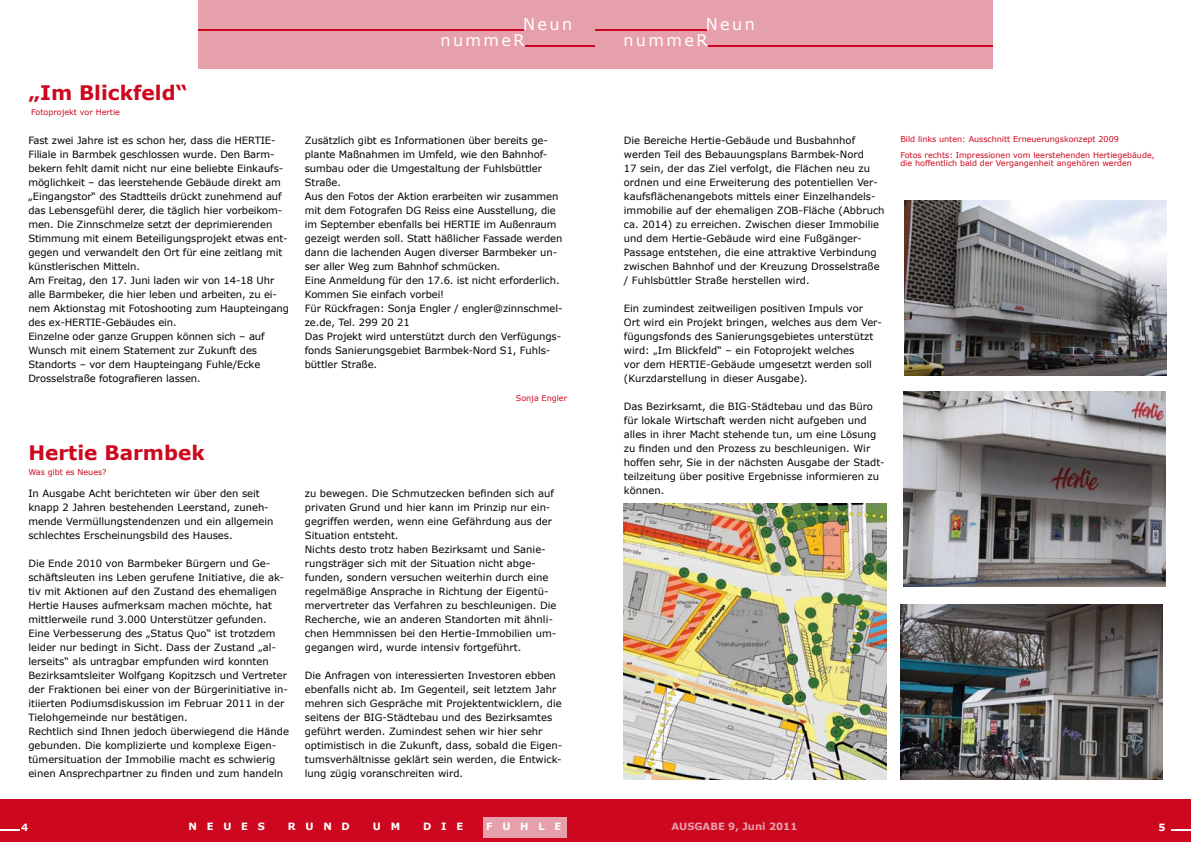
<style>
.page{position:relative;width:1191px;height:842px;background:#fff}
.page>*{position:absolute;margin:0;border:0;box-sizing:border-box;transform-origin:0 0}
.t1{font:700 20px "Verdana";color:#cd071e}
.t2{font:16px/16.1px "Verdana";letter-spacing:.15em;color:#fff}
.t3{font:10px/14px "Verdana";color:#000}
.t4{font:700 10px "Verdana";letter-spacing:.975em;color:#fff}
.t5{font:700 10px "Verdana";color:#e6a0ac}
.t6{font:8px/16px "Verdana";color:#cd071e}
.t7{font:8px "Verdana";color:#cb0a1f}
</style>
<div class="page">
<div style="left:0;top:799px;width:595px;height:43px;background:#cd071e"></div>
<div style="left:198px;top:0;width:397px;height:68px;background:#e6a0ac"></div>
<hr style="left:198px;top:29px;width:326px;height:1px;background:#cd071e">
<hr style="left:525px;top:45px;width:70px;height:1px;background:#cd071e">
<svg style="left:0;top:829px;width:19px;height:2px"></svg>
<div style="left:484px;top:817px;width:83px;height:20px;background:#e6a0ac"></div>
<div style="left:595px;top:0;width:397px;height:68px;background:#e6a0ac"></div>
<hr style="left:595px;top:29px;width:112px;height:1px;background:#cd071e">
<hr style="left:707px;top:45px;width:285px;height:1px;background:#cd071e">
<div style="left:595px;top:799px;width:596px;height:43px;background:#cd071e"></div>
<svg style="left:1171px;top:830px;width:20px;height:1px"></svg>
<img style="left:624px;top:504px;width:262px;height:276px">
<img style="left:904px;top:200px;width:262px;height:176px">
<img style="left:903px;top:392px;width:263px;height:194px">
<img style="left:900px;top:604px;width:262px;height:176px">
<h2 class="t2" style="left:440px;top:16px;width:133px;text-indent:83px">Neun nummeR</h2>
<h1 class="t1" style="left:28px;top:80px;width:161px">„Im Blickfeld“</h1>
<p class="t7" style="left:31px;top:107px;width:90px">Fotoprojekt vor Hertie</p>
<p class="t3" style="left:28px;top:133px;width:262px">Fast zwei Jahre ist es schon her, dass die HERTIE-Filiale in Barmbek geschlossen wurde. Den Barm&shy;bekern fehlt damit nicht nur eine beliebte Einkaufs&shy;möglichkeit – das leerstehende Gebäude direkt am „Eingangstor“ des Stadtteils drückt zunehmend auf das Lebensgefühl derer, die täglich hier vorbeikom&shy;men. Die Zinnschmelze setzt der deprimierenden Stimmung mit einem Beteiligungsprojekt etwas ent&shy;gegen und verwandelt den Ort für eine zeitlang mit künstlerischen Mitteln.<br>Am Freitag, den 17. Juni laden wir von 14-18 Uhr alle Barmbeker, die hier leben und arbeiten, zu ei&shy;nem Aktionstag mit Fotoshooting zum Haupteingang des ex-HERTIE-Gebäudes ein.<br>Einzelne oder ganze Gruppen können sich – auf Wunsch mit einem Statement zur Zukunft des Standorts – vor dem Haupteingang Fuhle/Ecke Drosselstraße fotografieren lassen.</p>
<p class="t3" style="left:305px;top:133px;width:259px">Zusätzlich gibt es Informationen über bereits ge&shy;plante Maßnahmen im Umfeld, wie den Bahnhof&shy;sumbau oder die Umgestaltung der Fuhlsbüttler Straße.<br>Aus den Fotos der Aktion erarbeiten wir zusammen mit dem Fotografen DG Reiss eine Ausstellung, die im September ebenfalls bei HERTIE im Außenraum gezeigt werden soll. Statt häßlicher Fassade werden dann die lachenden Augen diverser Barmbeker un&shy;ser aller Weg zum Bahnhof schmücken.<br>Eine Anmeldung für den 17.6. ist nicht erforderlich.<br>Kommen Sie einfach vorbei!<br>Für Rückfragen: Sonja Engler / engler@zinnschmel&shy;ze.de, Tel. 299 20 21<br>Das Projekt wird unterstützt durch den Verfügungs&shy;fonds Sanierungsgebiet Barmbek-Nord S1, Fuhls&shy;büttler Straße.</p>
<p class="t6" style="left:516px;top:389px;width:53px">Sonja Engler</p>
<h1 class="t1" style="left:28px;top:440px;width:178px">Hertie Barmbek</h1>
<p class="t7" style="left:28px;top:467px;width:80px">Was gibt es Neues?</p>
<p class="t3" style="left:28px;top:486px;width:247px">In Ausgabe Acht berichteten wir über den seit knapp 2 Jahren bestehenden Leerstand, zuneh&shy;mende Vermüllungstendenzen und ein allgemein schlechtes Erscheinungsbild des Hauses.</p>
<p class="t3" style="left:28px;top:556px;width:262px">Die Ende 2010 von Barmbeker Bürgern und Ge&shy;schäftsleuten ins Leben gerufene Initiative, die ak&shy;tiv mit Aktionen auf den Zustand des ehemaligen Hertie Hauses aufmerksam machen möchte, hat mittlerweile rund 3.000 Unterstützer gefunden.<br>Eine Verbesserung des „Status Quo“ ist trotzdem leider nur bedingt in Sicht. Dass der Zustand „al&shy;lerseits“ als untragbar empfunden wird konnten Bezirksamtsleiter Wolfgang Kopitzsch und Vertreter der Fraktionen bei einer von der Bürgerinitiative in&shy;itiierten Podiumsdiskussion im Februar 2011 in der Tielohgemeinde nur bestätigen.<br>Rechtlich sind Ihnen jedoch überwiegend die Hände gebunden. Die komplizierte und komplexe Eigen&shy;tümersituation der Immobilie macht es schwierig einen Ansprechpartner zu finden und zum handeln</p>
<p class="t3" style="left:305px;top:486px;width:253px">zu bewegen. Die Schmutzecken befinden sich auf privaten Grund und hier kann im Prinzip nur ein&shy;gegriffen werden, wenn eine Gefährdung aus der Situation entsteht.<br>Nichts desto trotz haben Bezirksamt und Sanie&shy;rungsträger sich mit der Situation nicht abge&shy;funden, sondern versuchen weiterhin durch eine regelmäßige Ansprache in Richtung der Eigentü&shy;mervertreter das Verfahren zu beschleunigen. Die Recherche, wie an anderen Standorten mit ähnli&shy;chen Hemmnissen bei den Hertie-Immobilien um&shy;gegangen wird, wurde intensiv fortgeführt.</p>
<p class="t3" style="left:305px;top:668px;width:259px">Die Anfragen von interessierten Investoren ebben ebenfalls nicht ab. Im Gegenteil, seit letztem Jahr mehren sich Gespräche mit Projektentwicklern, die seitens der BIG-Städtebau und des Bezirksamtes geführt werden. Zumindest sehen wir hier sehr optimistisch in die Zukunft, dass, sobald die Eigen&shy;tumsverhältnisse geklärt sein werden, die Entwick&shy;lung zügig voranschreiten wird.</p>
<p class="t4" style="left:21px;top:821px;width:9px">4</p>
<p class="t4" style="left:189px;top:820px;width:78px">NEUES</p>
<p class="t4" style="left:288px;top:820px;width:63px">RUND</p>
<p class="t4" style="left:373px;top:820px;width:29px">U M</p>
<p class="t4" style="left:423px;top:820px;width:42px">DIE</p>
<p class="t4" style="left:486px;top:820px;width:77px">FUHLE</p>
<h2 class="t2" style="left:623px;top:16px;width:133px;text-indent:82px">Neun nummeR</h2>
<p class="t3" style="left:624px;top:133px;width:262px">Die Bereiche Hertie-Gebäude und Busbahnhof werden Teil des Bebauungsplans Barmbek-Nord<br>17 sein, der das Ziel verfolgt, die Flächen neu zu ordnen und eine Erweiterung des potentiellen Ver&shy;kaufsflächenangebots mittels einer Einzelhandels&shy;immobilie auf der ehemaligen ZOB-Fläche (Abbruch ca. 2014) zu erreichen. Zwischen dieser Immobilie und dem Hertie-Gebäude wird eine Fußgänger-Passage entstehen, die eine attraktive Verbindung zwischen Bahnhof und der Kreuzung Drosselstraße / Fuhlsbüttler Straße herstellen wird.</p>
<p class="t3" style="left:624px;top:301px;width:260px">Ein zumindest zeitweiligen positiven Impuls vor<br>Ort wird ein Projekt bringen, welches aus dem Ver&shy;fügungsfonds des Sanierungsgebietes unterstützt wird: „Im Blickfeld“ – ein Fotoprojekt welches<br>vor dem HERTIE-Gebäude umgesetzt werden soll (Kurzdarstellung in dieser Ausgabe).</p>
<p class="t3" style="left:624px;top:399px;width:262px">Das Bezirksamt, die BIG-Städtebau und das Büro für lokale Wirtschaft werden nicht aufgeben und alles in ihrer Macht stehende tun, um eine Lösung zu finden und den Prozess zu beschleunigen. Wir hoffen sehr, Sie in der nächsten Ausgabe der Stadt&shy;teilzeitung über positive Ergebnisse informieren zu können.</p>
<p class="t6" style="left:900px;top:131px;width:256px">Bild links unten: Ausschnitt Erneuerungskonzept 2009<br>Fotos rechts: Impressionen vom leerstehenden Hertiegebäude,</p>
<p class="t6" style="left:900px;top:155px;width:233px">die hoffentlich bald der Vergangenheit angehören werden</p>
<p class="t5" style="left:671px;top:820px;width:127px">AUSGABE 9, Juni 2011</p>
<p class="t4" style="left:1158px;top:821px;width:9px">5</p>
</div>
